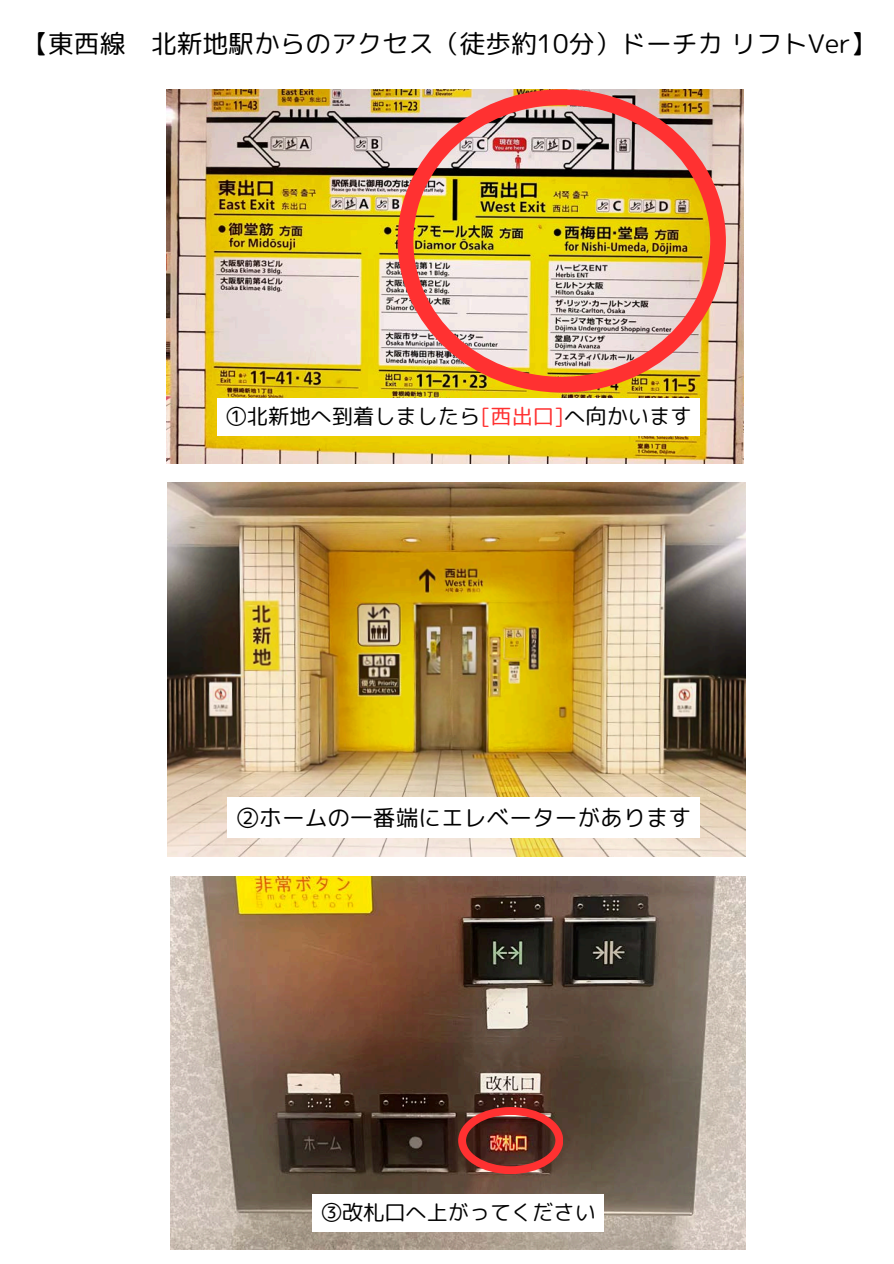
<style>
.page{position:relative;width:894px;height:1264px;background:#fff}
.page>*{position:absolute;margin:0;border:0;box-sizing:border-box;transform-origin:0 0}
.t1{font:25.65px "rounded mplus 1 p regular";color:#000}
.t2{font:22.65px "rounded mplus 1 p regular";color:#000}
.t3{font:21.15px "rounded mplus 1 p regular";color:#000}
.s1{color:#ff3131}
</style>
<div class="page">
<img style="left:166px;top:89px;width:577px;height:374px">
<img style="left:168px;top:483px;width:577px;height:373px">
<img style="left:170px;top:876px;width:575px;height:372px">
<img style="left:397px;top:89px;width:328px;height:303px">
<img style="left:458px;top:1107px;width:104px;height:67px">
<div style="left:217px;top:398px;width:483px;height:38px;background:#fff"></div>
<div style="left:227px;top:797px;width:473px;height:41px;background:#fff"></div>
<div style="left:312px;top:1193px;width:292px;height:38px;background:#fff"></div>
<p class="t1" style="left:23px;top:25px;width:855px">【東西線　北新地駅からのアクセス（徒歩約10分）ドーチカ リフトVer】</p>
<p class="t3" style="left:226px;top:401px;width:467px">①北新地へ到着しましたら<span class="s1">[西出口]</span>へ向かいます</p>
<p class="t2" style="left:236px;top:801px;width:456px">②ホームの一番端にエレベーターがあります</p>
<p class="t3" style="left:321px;top:1197px;width:276px">③改札口へ上がってください</p>
</div>
